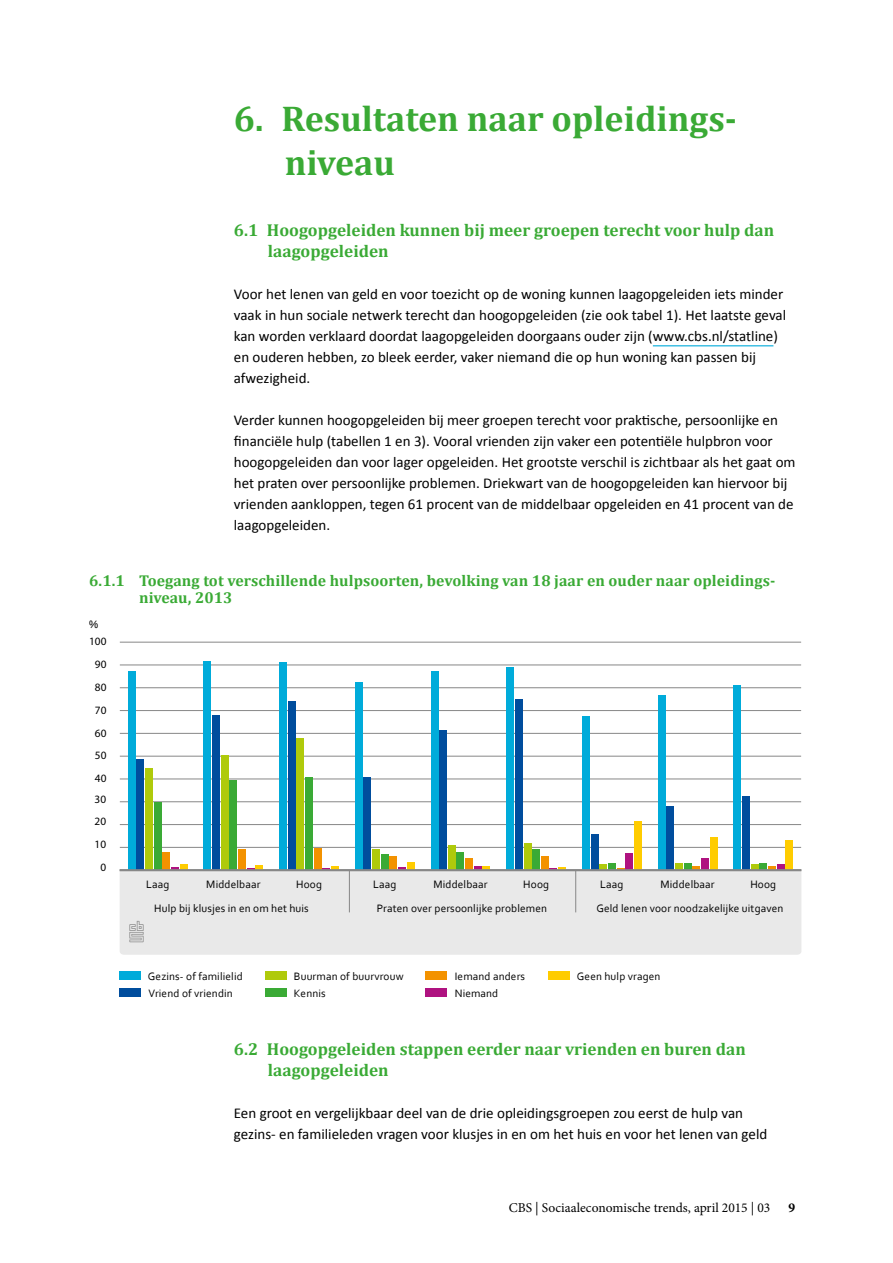
<style>
.page{position:relative;width:893px;height:1263px;background:#fff}
.page>*{position:absolute;margin:0;border:0;box-sizing:border-box;transform-origin:0 0}
.t1{font:700 36px/43.2px "Cambria";color:#3aaa35}
.t2{font:700 17.25px/21px "Cambria";color:#3aaa35}
.t3{font:700 15.75px/17.2px "Cambria";letter-spacing:.005em;color:#3aaa35}
.t4{font:15px/21px "Calibri";color:#000}
.t5{font:13.5px "Minion Pro";color:#000}
.t6{font:700 13.5px "Minion Pro";color:#000}
.t7{font:11.25px/17.2px "Corbel";letter-spacing:.01em;color:#000}
.t8{font:11.25px "Myriad Pro";letter-spacing:.01em;color:#000}
.s1{color:#fff}
</style>
<div class="page">
<hr style="left:653px;top:345px;width:120px;height:1px;background:#00abda">
<div style="left:120px;top:872px;width:681px;height:83px;background:#e9e9e9"></div>
<svg style="left:129px;top:921px;width:15px;height:21px"></svg>
<hr style="left:120px;top:847px;width:681px;height:1px;background:#878787">
<hr style="left:120px;top:824px;width:681px;height:1px;background:#878787">
<hr style="left:120px;top:801px;width:681px;height:1px;background:#878787">
<hr style="left:120px;top:779px;width:681px;height:1px;background:#878787">
<hr style="left:120px;top:756px;width:681px;height:1px;background:#878787">
<hr style="left:120px;top:733px;width:681px;height:1px;background:#878787">
<hr style="left:120px;top:710px;width:681px;height:1px;background:#878787">
<hr style="left:120px;top:687px;width:681px;height:1px;background:#878787">
<hr style="left:120px;top:665px;width:681px;height:1px;background:#878787">
<hr style="left:120px;top:642px;width:681px;height:1px;background:#878787">
<div style="left:180px;top:865px;width:8px;height:5px;background:#fc0"></div>
<div style="left:255px;top:865px;width:8px;height:5px;background:#fc0"></div>
<div style="left:407px;top:862px;width:8px;height:8px;background:#fc0"></div>
<div style="left:634px;top:821px;width:8px;height:49px;background:#fc0"></div>
<div style="left:710px;top:837px;width:7px;height:33px;background:#fc0"></div>
<div style="left:785px;top:840px;width:8px;height:30px;background:#fc0"></div>
<svg style="left:171px;top:867px;width:8px;height:2px"></svg>
<svg style="left:322px;top:866px;width:17px;height:3px"></svg>
<svg style="left:398px;top:867px;width:8px;height:2px"></svg>
<svg style="left:474px;top:866px;width:16px;height:3px"></svg>
<svg style="left:550px;top:867px;width:16px;height:2px"></svg>
<div style="left:625px;top:853px;width:8px;height:17px;background:#af1280"></div>
<div style="left:701px;top:858px;width:8px;height:12px;background:#af1280"></div>
<div style="left:777px;top:864px;width:7px;height:6px;background:#af1280"></div>
<div style="left:162px;top:853px;width:8px;height:17px;background:#f39200"></div>
<div style="left:238px;top:850px;width:8px;height:20px;background:#f39200"></div>
<div style="left:314px;top:848px;width:8px;height:22px;background:#f39200"></div>
<div style="left:390px;top:856px;width:7px;height:14px;background:#f39200"></div>
<div style="left:465px;top:858px;width:8px;height:12px;background:#f39200"></div>
<div style="left:541px;top:856px;width:8px;height:14px;background:#f39200"></div>
<svg style="left:692px;top:866px;width:8px;height:3px"></svg>
<svg style="left:768px;top:866px;width:8px;height:3px"></svg>
<div style="left:154px;top:802px;width:8px;height:68px;background:#3aaa35"></div>
<div style="left:229px;top:781px;width:8px;height:89px;background:#3aaa35"></div>
<div style="left:305px;top:777px;width:8px;height:93px;background:#3aaa35"></div>
<div style="left:381px;top:855px;width:8px;height:15px;background:#3aaa35"></div>
<div style="left:457px;top:852px;width:7px;height:18px;background:#3aaa35"></div>
<div style="left:532px;top:850px;width:8px;height:20px;background:#3aaa35"></div>
<div style="left:608px;top:863px;width:8px;height:7px;background:#3aaa35"></div>
<div style="left:684px;top:863px;width:7px;height:7px;background:#3aaa35"></div>
<div style="left:759px;top:864px;width:8px;height:6px;background:#3aaa35"></div>
<div style="left:145px;top:768px;width:8px;height:102px;background:#afca0b"></div>
<div style="left:221px;top:755px;width:8px;height:115px;background:#afca0b"></div>
<div style="left:297px;top:738px;width:7px;height:132px;background:#afca0b"></div>
<div style="left:372px;top:849px;width:8px;height:21px;background:#afca0b"></div>
<div style="left:448px;top:845px;width:8px;height:25px;background:#afca0b"></div>
<div style="left:524px;top:843px;width:7px;height:27px;background:#afca0b"></div>
<div style="left:599px;top:864px;width:8px;height:6px;background:#afca0b"></div>
<div style="left:675px;top:863px;width:8px;height:7px;background:#afca0b"></div>
<div style="left:751px;top:864px;width:7px;height:6px;background:#afca0b"></div>
<div style="left:136px;top:759px;width:8px;height:111px;background:#004d9d"></div>
<div style="left:212px;top:715px;width:8px;height:155px;background:#004d9d"></div>
<div style="left:288px;top:701px;width:8px;height:169px;background:#004d9d"></div>
<div style="left:364px;top:778px;width:7px;height:92px;background:#004d9d"></div>
<div style="left:439px;top:731px;width:8px;height:139px;background:#004d9d"></div>
<div style="left:515px;top:700px;width:8px;height:170px;background:#004d9d"></div>
<div style="left:591px;top:834px;width:7px;height:36px;background:#004d9d"></div>
<div style="left:666px;top:806px;width:8px;height:64px;background:#004d9d"></div>
<div style="left:742px;top:796px;width:8px;height:74px;background:#004d9d"></div>
<div style="left:128px;top:671px;width:8px;height:199px;background:#00abda"></div>
<div style="left:204px;top:661px;width:7px;height:209px;background:#00abda"></div>
<div style="left:279px;top:662px;width:8px;height:208px;background:#00abda"></div>
<div style="left:355px;top:682px;width:8px;height:188px;background:#00abda"></div>
<div style="left:431px;top:671px;width:7px;height:199px;background:#00abda"></div>
<div style="left:506px;top:667px;width:8px;height:203px;background:#00abda"></div>
<div style="left:582px;top:716px;width:8px;height:154px;background:#00abda"></div>
<div style="left:658px;top:696px;width:7px;height:174px;background:#00abda"></div>
<div style="left:733px;top:685px;width:8px;height:185px;background:#00abda"></div>
<hr style="left:575px;top:871px;width:1px;height:41px;background:#878787">
<hr style="left:349px;top:871px;width:1px;height:41px;background:#878787">
<hr style="left:120px;top:869px;width:681px;height:2px;background:#878787">
<div style="left:119px;top:971px;width:21px;height:9px;background:#00abda"></div>
<div style="left:119px;top:988px;width:22px;height:9px;background:#004d9d"></div>
<div style="left:265px;top:971px;width:21px;height:9px;background:#afca0b"></div>
<div style="left:265px;top:988px;width:21px;height:9px;background:#3aaa35"></div>
<div style="left:426px;top:971px;width:21px;height:9px;background:#f39200"></div>
<div style="left:548px;top:971px;width:21px;height:9px;background:#fc0"></div>
<div style="left:426px;top:988px;width:21px;height:9px;background:#af1280"></div>
<h1 class="t1" style="left:285px;top:96px;width:450px;text-indent:-51px">6. Resultaten naar opleidings&shy;niveau</h1>
<p class="t2" style="left:268px;top:219px;width:508px;text-indent:-34px">6.1 Hoogopgeleiden kunnen bij meer groepen terecht voor hulp dan laagopgeleiden</p>
<p class="t4" style="left:234px;top:284px;width:554px">Voor het lenen van geld en voor toezicht op de woning kunnen laagopgeleiden iets minder vaak in hun sociale netwerk terecht dan hoogopgeleiden (zie ook tabel 1). Het laatste geval kan worden verklaard doordat laagopgeleiden doorgaans ouder zijn (www.cbs.nl/statline) en ouderen hebben, zo bleek eerder, vaker niemand die op hun woning kan passen bij afwezigheid.</p>
<p class="t4" style="left:234px;top:410px;width:563px">Verder kunnen hoogopgeleiden bij meer groepen terecht voor praktische, persoonlijke en financiële hulp (tabellen 1 en 3). Vooral vrienden zijn vaker een potentiële hulpbron voor hoogopgeleiden dan voor lager opgeleiden. Het grootste verschil is zichtbaar als het gaat om het praten over persoonlijke problemen. Driekwart van de hoogopgeleiden kan hiervoor bij vrienden aankloppen, tegen 61 procent van de middelbaar opgeleiden en 41 procent van de laagopgeleiden.</p>
<p class="t3" style="left:89px;top:571px;width:688px">6.1.1 Toegang tot verschillende hulpsoorten, bevolking van 18 jaar en ouder naar opleidings-<br><span class="s1">6.1.1</span> niveau, 2013</p>
<p class="t7" style="left:89px;top:615px;width:11px">%</p>
<p class="t8" style="left:89px;top:635px;width:19px">100</p>
<p class="t8" style="left:95px;top:657px;width:13px">90</p>
<p class="t8" style="left:95px;top:680px;width:13px">80</p>
<p class="t8" style="left:95px;top:703px;width:13px">70</p>
<p class="t8" style="left:95px;top:726px;width:13px">60</p>
<p class="t8" style="left:95px;top:749px;width:13px">50</p>
<p class="t8" style="left:95px;top:771px;width:13px">40</p>
<p class="t8" style="left:95px;top:792px;width:13px">30</p>
<p class="t8" style="left:95px;top:815px;width:13px">20</p>
<p class="t8" style="left:95px;top:837px;width:13px">10</p>
<p class="t8" style="left:100px;top:860px;width:7px">0</p>
<p class="t7" style="left:146px;top:875px;width:25px">Laag</p>
<p class="t7" style="left:206px;top:875px;width:56px">Middelbaar</p>
<p class="t7" style="left:296px;top:875px;width:27px">Hoog</p>
<p class="t7" style="left:373px;top:875px;width:25px">Laag</p>
<p class="t7" style="left:433px;top:875px;width:56px">Middelbaar</p>
<p class="t7" style="left:523px;top:875px;width:27px">Hoog</p>
<p class="t7" style="left:600px;top:875px;width:25px">Laag</p>
<p class="t7" style="left:660px;top:875px;width:56px">Middelbaar</p>
<p class="t7" style="left:750px;top:875px;width:27px">Hoog</p>
<p class="t7" style="left:154px;top:899px;width:156px">Hulp bij klusjes in en om het huis</p>
<p class="t7" style="left:377px;top:899px;width:172px">Praten over persoonlijke problemen</p>
<p class="t7" style="left:596px;top:899px;width:189px">Geld lenen voor noodzakelijke uitgaven</p>
<p class="t7" style="left:148px;top:967px;width:96px">Gezins- of familielid<br>Vriend of vriendin</p>
<p class="t7" style="left:294px;top:967px;width:111px">Buurman of buurvrouw<br>Kennis</p>
<p class="t7" style="left:455px;top:967px;width:72px">Iemand anders</p>
<p class="t7" style="left:577px;top:967px;width:85px">Geen hulp vragen</p>
<p class="t7" style="left:455px;top:984px;width:45px">Niemand</p>
<p class="t2" style="left:268px;top:1038px;width:479px;text-indent:-34px">6.2 Hoogopgeleiden stappen eerder naar vrienden en buren dan laagopgeleiden</p>
<p class="t4" style="left:234px;top:1103px;width:535px">Een groot en vergelijkbaar deel van de drie opleidingsgroepen zou eerst de hulp van gezins- en familieleden vragen voor klusjes in en om het huis en voor het lenen van geld</p>
<p class="t5" style="left:509px;top:1198px;width:263px">CBS | Sociaaleconomische trends, april 2015 | 03</p>
<p class="t6" style="left:788px;top:1198px;width:8px">9</p>
</div>
